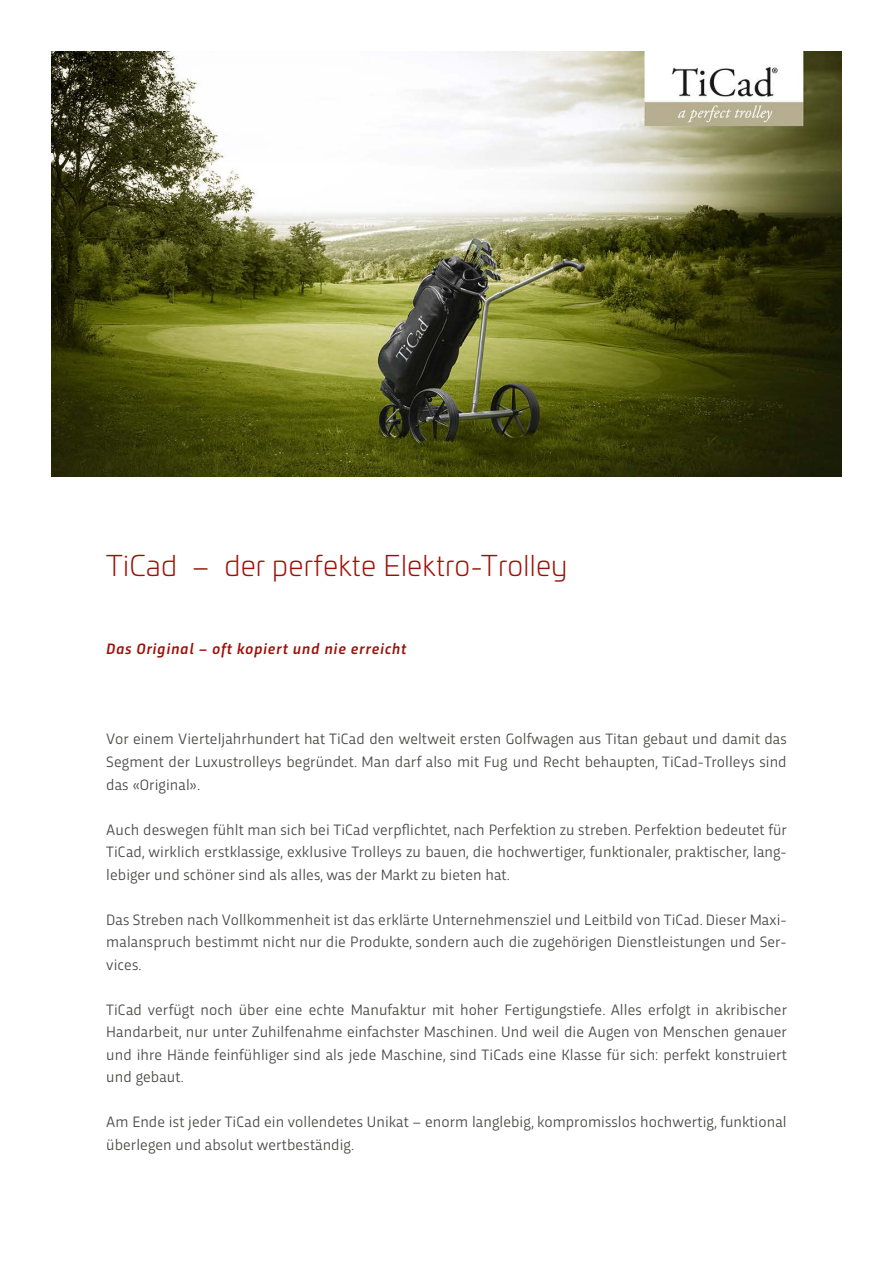
<style>
.page{position:relative;width:893px;height:1263px;background:#fff}
.page>*{position:absolute;margin:0;border:0;box-sizing:border-box;transform-origin:0 0}
.t1{font:300 28.5px "Univia Pro";letter-spacing:.01em;color:#9c1006}
.t2{font:15.75px/22.5px "Trasandina";letter-spacing:.005em;color:#4a4a49;text-align:justify}
.t3{font:italic 500 15.75px "Trasandina";letter-spacing:.05em;color:#9c1006}
</style>
<div class="page">
<img style="left:51px;top:51px;width:791px;height:425px">
<h1 class="t1" style="left:106px;top:545px;width:463px">TiCad – der perfekte Elektro-Trolley</h1>
<p class="t3" style="left:106px;top:637px;width:301px">Das Original – oft kopiert und nie erreicht</p>
<p class="t2" style="left:106px;top:727px;width:682px">Vor einem Vierteljahrhundert hat TiCad den weltweit ersten Golfwagen aus Titan gebaut und damit das Segment der Luxustrolleys begründet. Man darf also mit Fug und Recht behaupten, TiCad-Trolleys sind das «Original».</p>
<p class="t2" style="left:106px;top:817px;width:682px">Auch deswegen fühlt man sich bei TiCad verpflichtet, nach Perfektion zu streben. Perfektion bedeutet für TiCad, wirklich erstklassige, exklusive Trolleys zu bauen, die hochwertiger, funktionaler, praktischer, lang&shy;lebiger und schöner sind als alles, was der Markt zu bieten hat.</p>
<p class="t2" style="left:106px;top:907px;width:682px">Das Streben nach Vollkommenheit ist das erklärte Unternehmensziel und Leitbild von TiCad. Dieser Maxi&shy;malanspruch bestimmt nicht nur die Produkte, sondern auch die zugehörigen Dienstleistungen und Ser&shy;vices.</p>
<p class="t2" style="left:106px;top:997px;width:682px">TiCad verfügt noch über eine echte Manufaktur mit hoher Fertigungstiefe. Alles erfolgt in akribischer Handarbeit, nur unter Zuhilfenahme einfachster Maschinen. Und weil die Augen von Menschen genauer und ihre Hände feinfühliger sind als jede Maschine, sind TiCads eine Klasse für sich: perfekt konstruiert und gebaut.</p>
<p class="t2" style="left:106px;top:1109px;width:682px">Am Ende ist jeder TiCad ein vollendetes Unikat – enorm langlebig, kompromisslos hochwertig, funktional überlegen und absolut wertbeständig.</p>
</div>
